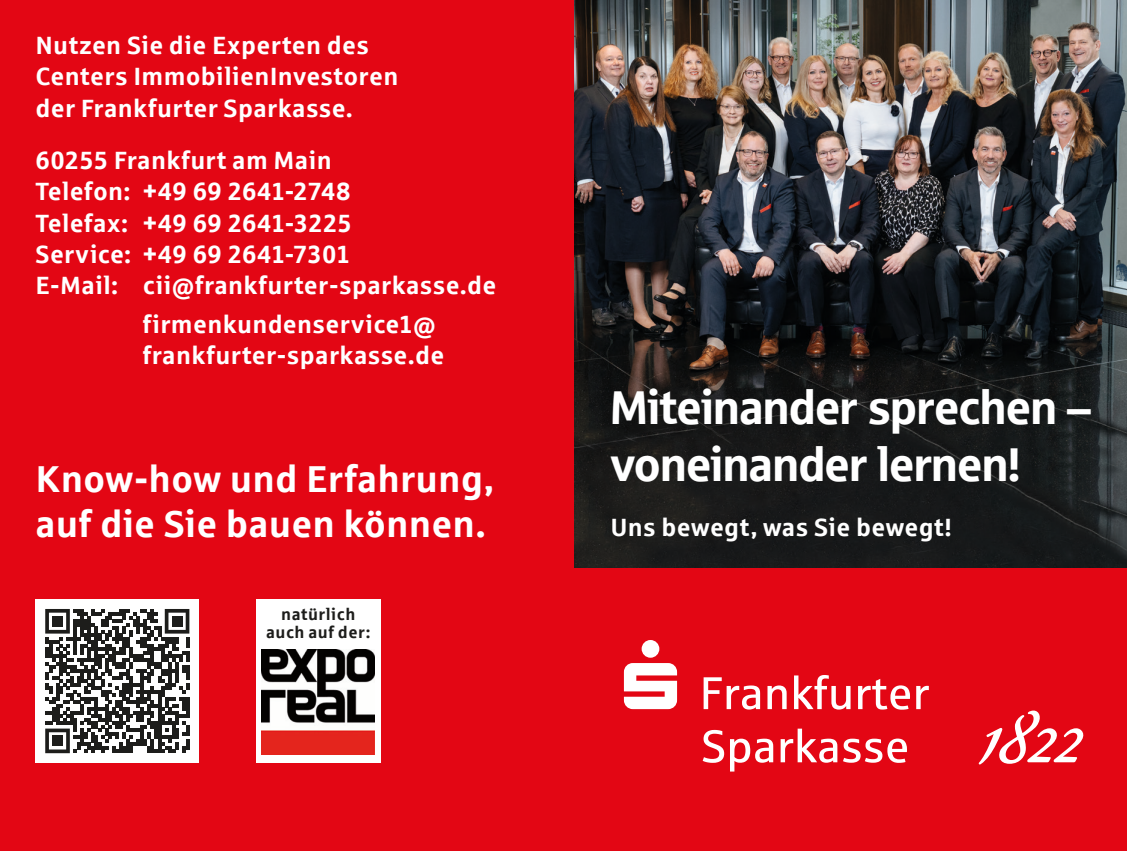
<style>
.page{position:relative;width:1127px;height:851px;background:#e30614}
.page>*{position:absolute;margin:0;border:0;box-sizing:border-box;transform-origin:0 0}
.t1{font:47.5px/57px "Sparkasse Head";color:#fff}
.t2{font:700 37.5px/45px "Sparkasse Rg";color:#fff}
.t3{font:700 25px/31.2px "Sparkasse Rg";letter-spacing:.01em;color:#fff}
.t4{font:700 16.75px/17.5px "Sparkasse Rg";letter-spacing:.03em;color:#1d1d1b;text-align:center}
</style>
<div class="page">
<img style="left:574px;top:0;width:553px;height:567px">
<svg style="left:703px;top:729px;width:21px;height:33px"></svg>
<svg style="left:730px;top:738px;width:43px;height:33px"></svg>
<svg style="left:781px;top:728px;width:56px;height:34px"></svg>
<svg style="left:843px;top:738px;width:64px;height:24px"></svg>
<svg style="left:704px;top:677px;width:56px;height:32px"></svg>
<svg style="left:767px;top:685px;width:20px;height:24px"></svg>
<svg style="left:794px;top:675px;width:56px;height:34px"></svg>
<svg style="left:858px;top:679px;width:52px;height:30px"></svg>
<svg style="left:916px;top:685px;width:13px;height:24px"></svg>
<svg style="left:978px;top:710px;width:106px;height:55px"></svg>
<svg style="left:624px;top:640px;width:53px;height:69px"></svg>
<div style="left:35px;top:599px;width:164px;height:164px;background:#fff"></div>
<svg style="left:45px;top:609px;width:144px;height:144px"></svg>
<div style="left:52px;top:616px;width:11px;height:10px;background:#1d1d1b"></div>
<div style="left:172px;top:616px;width:10px;height:10px;background:#1d1d1b"></div>
<div style="left:52px;top:735px;width:11px;height:11px;background:#1d1d1b"></div>
<div style="left:256px;top:599px;width:125px;height:164px;background:#fff"></div>
<img style="left:262px;top:649px;width:113px;height:105px">
<p class="t3" style="left:35px;top:29px;width:364px">Nutzen Sie die Experten des<br>Centers ImmobilienInvestoren der Frankfurter Sparkasse.</p>
<p class="t3" style="left:35px;top:144px;width:462px">60255 Frankfurt am Main<br>Telefon: +49 69 2641-2748<br>Telefax: +49 69 2641-3225<br>Service: +49 69 2641-7301<br>E-Mail: cii@frankfurter-sparkasse.de</p>
<p class="t3" style="left:143px;top:307px;width:303px">firmenkundenservice1@ frankfurter-sparkasse.de</p>
<h2 class="t2" style="left:35px;top:455px;width:460px">Know-how und Erfahrung, auf die Sie bauen können.</h2>
<p class="t4" style="left:266px;top:605px;width:106px">natürlich auch auf der:</p>
<h1 class="t1" style="left:610px;top:376px;width:482px">Miteinander sprechen – voneinander lernen!</h1>
<p class="t3" style="left:610px;top:510px;width:343px">Uns bewegt, was Sie bewegt!</p>
</div>
